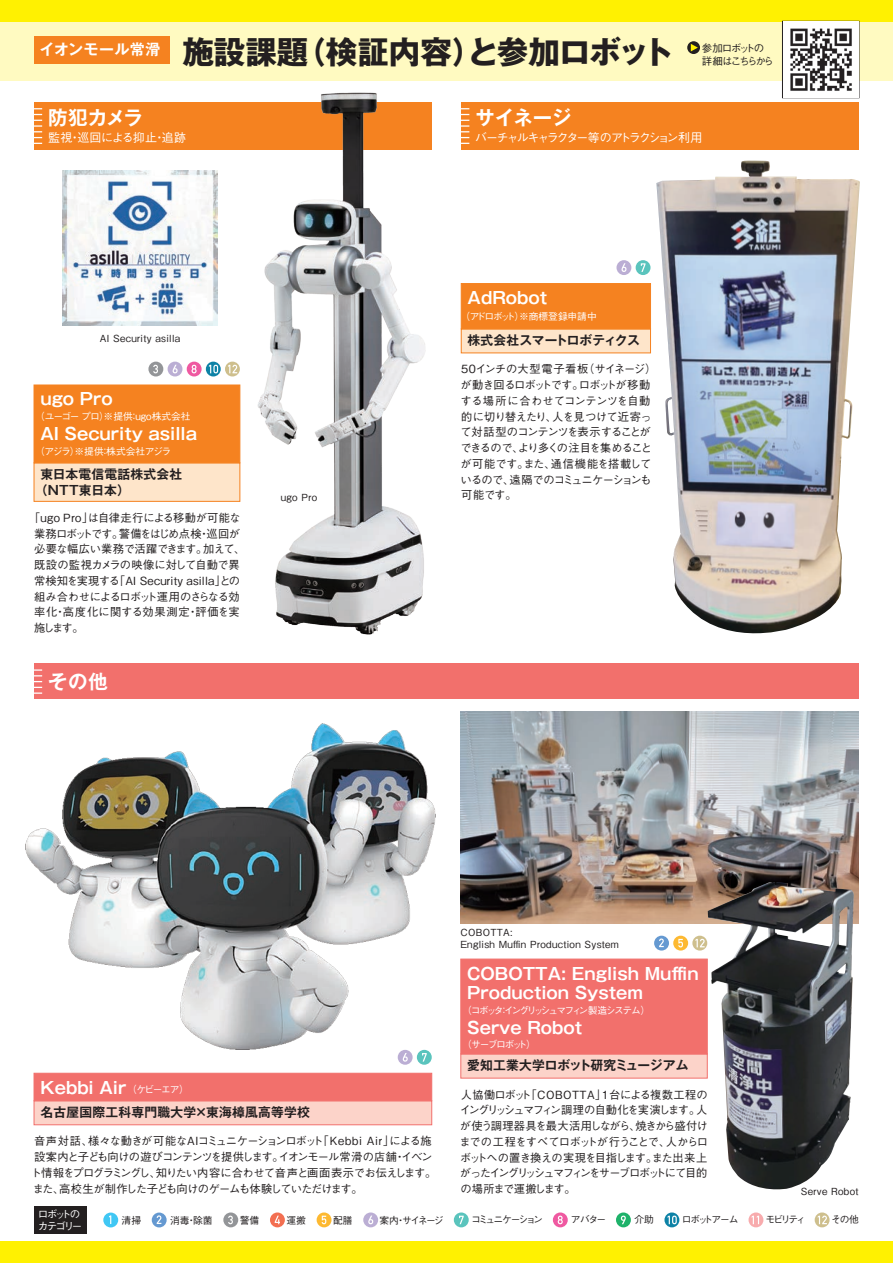
<style>
.page{position:relative;width:893px;height:1263px;background:#fff}
.page>*{position:absolute;margin:0;border:0;box-sizing:border-box;transform-origin:0 0}
.t1{font:700 31.5px "Gothic MB101 Pro";color:#231f20}
.t2{font:700 19.5px "Gothic MB101 Pro De";letter-spacing:-.005em;color:#fff}
.t3{font:700 16.5px/18.8px "Gothic MB101 Pro De";color:#fff}
.t4{font:700 15px "Gothic MB101 Pro De";letter-spacing:.03em;color:#fff}
.t5{font:700 12.75px/15.8px "Gothic MB101 Pro De";letter-spacing:.02em;color:#231f20}
.t6{font:700 12.75px "Gothic MB101 Pro De";letter-spacing:-.005em;color:#231f20}
.t7{font:500 12px "Gothic BBB Pro";letter-spacing:-.175em;color:#fff}
.t8{font:500 12px "Gothic BBB Pro";color:#fff}
.t9{font:500 11.25px/15.8px "Gothic BBB Pro";letter-spacing:-.055em;color:#231f20;text-align:justify}
.t10{font:500 11.25px/15.8px "Gothic BBB Pro";letter-spacing:-.025em;color:#231f20}
.t11{font:500 11.25px "Gothic BBB Pro";letter-spacing:-.08em;color:#231f20}
.t12{font:500 11.25px "Gothic BBB Pro";letter-spacing:-.085em;color:#231f20}
.t13{font:500 10.5px/13.5px "Gothic BBB Pro";letter-spacing:-.165em;color:#231f20}
.t14{font:500 10.5px/12px "Gothic BBB Pro";letter-spacing:-.185em;color:#fff}
.t15{font:500 9.75px/12.8px "Gothic BBB Pro";letter-spacing:.03em;color:#231f20}
.t16{font:500 9.75px "Gothic BBB Pro";letter-spacing:-.18em;color:#fff}
.t17{font:500 9.75px "Gothic BBB Pro";color:#fff}
.t18{font:500 9.75px "Gothic BBB Pro";letter-spacing:-.045em;color:#fff}
.t19{font:500 9.75px "Gothic BBB Pro";letter-spacing:-.015em;color:#fff}
.t20{font:500 9.75px "Gothic BBB Pro";letter-spacing:-.215em;color:#231f20}
.t21{font:500 9.75px "Gothic BBB Pro";letter-spacing:-.165em;color:#fff}
.t22{font:500 9.75px "Gothic BBB Pro";letter-spacing:-.14em;color:#231f20}
.s1{font-family:"Gothic BBB Pro";font-weight:500;font-size:9.75px}
</style>
<div class="page">
<div style="left:0;top:21px;width:893px;height:60px;background:#fffac1"></div>
<div style="left:0;top:0;width:893px;height:21px;background:#fff101"></div>
<div style="left:0;top:1241px;width:893px;height:22px;background:#fff101"></div>
<img style="left:63px;top:171px;width:154px;height:154px">
<img style="left:656px;top:161px;width:204px;height:473px">
<img style="left:25px;top:723px;width:411px;height:342px">
<img style="left:461px;top:711px;width:398px;height:213px">
<div style="left:34px;top:102px;width:398px;height:48px;background:#f58220"></div>
<svg style="left:34px;top:108px;width:8px;height:36px"></svg>
<div style="left:461px;top:102px;width:398px;height:48px;background:#f58220"></div>
<svg style="left:461px;top:108px;width:8px;height:36px"></svg>
<div style="left:34px;top:1206px;width:53px;height:28px;background:#231f20"></div>
<div style="left:103px;top:1212px;width:15px;height:15px;background:#40c7f4;border-radius:50%"></div>
<svg style="left:109px;top:1215px;width:2px;height:9px"></svg>
<div style="left:152px;top:1212px;width:15px;height:15px;background:#6599d1;border-radius:50%"></div>
<svg style="left:157px;top:1215px;width:4px;height:9px"></svg>
<div style="left:223px;top:1212px;width:15px;height:15px;background:#939598;border-radius:50%"></div>
<svg style="left:228px;top:1215px;width:5px;height:9px"></svg>
<div style="left:270px;top:1212px;width:15px;height:15px;background:#f36f51;border-radius:50%"></div>
<svg style="left:275px;top:1216px;width:5px;height:8px"></svg>
<svg style="left:317px;top:1212px;width:14px;height:15px"></svg>
<svg style="left:322px;top:1216px;width:4px;height:8px"></svg>
<div style="left:363px;top:1212px;width:15px;height:15px;background:#bbaed4;border-radius:50%"></div>
<svg style="left:368px;top:1215px;width:5px;height:9px"></svg>
<div style="left:454px;top:1212px;width:15px;height:15px;background:#5ac4bd;border-radius:50%"></div>
<svg style="left:459px;top:1216px;width:5px;height:8px"></svg>
<div style="left:553px;top:1212px;width:15px;height:15px;background:#ef59a1;border-radius:50%"></div>
<svg style="left:558px;top:1215px;width:5px;height:9px"></svg>
<div style="left:616px;top:1212px;width:15px;height:15px;background:#1eb26a;border-radius:50%"></div>
<svg style="left:621px;top:1215px;width:5px;height:9px"></svg>
<svg style="left:664px;top:1212px;width:15px;height:15px"></svg>
<svg style="left:667px;top:1215px;width:10px;height:9px"></svg>
<div style="left:748px;top:1212px;width:15px;height:15px;background:#f8abad;border-radius:50%"></div>
<svg style="left:752px;top:1216px;width:7px;height:8px"></svg>
<svg style="left:815px;top:1212px;width:14px;height:15px"></svg>
<svg style="left:818px;top:1215px;width:9px;height:9px"></svg>
<svg style="left:687px;top:41px;width:13px;height:13px"></svg>
<svg style="left:691px;top:44px;width:7px;height:7px"></svg>
<div style="left:34px;top:37px;width:136px;height:27px;background:#f58220"></div>
<div style="left:34px;top:664px;width:825px;height:35px;background:#f2706c"></div>
<svg style="left:34px;top:669px;width:8px;height:25px"></svg>
<div style="left:34px;top:463px;width:206px;height:39px;background:#fee5ca;border:1px solid #f58220"></div>
<div style="left:34px;top:385px;width:206px;height:78px;background:#f58220"></div>
<div style="left:461px;top:1054px;width:246px;height:24px;background:#fcd3c9;border:1px solid #f2706c"></div>
<div style="left:461px;top:959px;width:246px;height:95px;background:#f2706c"></div>
<div style="left:461px;top:329px;width:190px;height:24px;background:#fee5ca;border:1px solid #f58220"></div>
<div style="left:461px;top:283px;width:190px;height:46px;background:#f58220"></div>
<div style="left:34px;top:1100px;width:398px;height:25px;background:#fcd3c9;border:1px solid #f2706c"></div>
<div style="left:34px;top:1073px;width:398px;height:28px;background:#f2706c"></div>
<div style="left:616px;top:260px;width:15px;height:15px;background:#bbaed4;border-radius:50%"></div>
<svg style="left:621px;top:263px;width:5px;height:9px"></svg>
<div style="left:636px;top:260px;width:14px;height:15px;background:#5ac4bd;border-radius:50%"></div>
<svg style="left:641px;top:263px;width:4px;height:9px"></svg>
<div style="left:398px;top:1050px;width:15px;height:15px;background:#bbaed4;border-radius:50%"></div>
<svg style="left:403px;top:1053px;width:5px;height:9px"></svg>
<div style="left:417px;top:1050px;width:15px;height:15px;background:#5ac4bd;border-radius:50%"></div>
<svg style="left:422px;top:1053px;width:5px;height:8px"></svg>
<div style="left:654px;top:936px;width:15px;height:14px;background:#6599d1;border-radius:50%"></div>
<svg style="left:659px;top:938px;width:5px;height:9px"></svg>
<div style="left:673px;top:936px;width:15px;height:14px;background:#fdb931;border-radius:50%"></div>
<svg style="left:678px;top:939px;width:5px;height:8px"></svg>
<svg style="left:692px;top:936px;width:15px;height:14px"></svg>
<svg style="left:695px;top:939px;width:10px;height:8px"></svg>
<div style="left:148px;top:362px;width:15px;height:14px;background:#939598;border-radius:50%"></div>
<svg style="left:153px;top:365px;width:5px;height:8px"></svg>
<div style="left:168px;top:362px;width:14px;height:14px;background:#bbaed4;border-radius:50%"></div>
<svg style="left:173px;top:365px;width:5px;height:8px"></svg>
<div style="left:187px;top:362px;width:15px;height:14px;background:#ef59a1;border-radius:50%"></div>
<svg style="left:192px;top:365px;width:5px;height:8px"></svg>
<svg style="left:206px;top:362px;width:15px;height:14px"></svg>
<svg style="left:209px;top:365px;width:9px;height:8px"></svg>
<svg style="left:225px;top:362px;width:15px;height:14px"></svg>
<svg style="left:228px;top:365px;width:9px;height:8px"></svg>
<svg style="left:782px;top:21px;width:77px;height:77px"></svg>
<img style="left:783px;top:22px;width:75px;height:75px">
<img style="left:257px;top:92px;width:169px;height:543px">
<img style="left:708px;top:882px;width:146px;height:308px">
<h3 class="t4" style="left:40px;top:37px;width:122px">イオンモール常滑</h3>
<h2 class="t2" style="left:48px;top:101px;width:96px">防犯カメラ</h2>
<h1 class="t1" style="left:182px;top:26px;width:493px">施設課題（検証内容）と参加ロボット</h1>
<h2 class="t2" style="left:475px;top:101px;width:97px">サイネージ</h2>
<p class="t13" style="left:702px;top:40px;width:74px">参加ロボットの詳細はこちらから</p>
<p class="t8" style="left:48px;top:128px;width:139px">監視・巡回による抑止・追跡</p>
<p class="t15" style="left:100px;top:330px;width:82px">AI Security asilla</p>
<h3 class="t3" style="left:40px;top:387px;width:74px">ugo Pro</h3>
<p class="t17" style="left:35px;top:409px;width:157px">（ユーゴー プロ）※提供：ugo株式会社</p>
<h3 class="t3" style="left:40px;top:422px;width:158px">AI Security asilla</h3>
<p class="t18" style="left:35px;top:443px;width:137px">（アジラ）※提供：株式会社アジラ</p>
<p class="t5" style="left:35px;top:465px;width:149px;text-indent:6px">東日本電信電話株式会社（NTT東日本）</p>
<p class="t10" style="left:34px;top:508px;width:213px;text-indent:-5px">「ugo Pro」は自律走行による移動が可能な業務ロボットです。警備をはじめ点検・巡回が必要な幅広い業務で活躍できます。加えて、既設の監視カメラの映像に対して自動で異常検知を実現する「AI Security asilla」との組み合わせによるロボット運用のさらなる効率化・高度化に関する効果測定・評価を実施します。</p>
<h2 class="t2" style="left:48px;top:665px;width:61px">その他</h2>
<p class="t15" style="left:281px;top:490px;width:38px">ugo Pro</p>
<p class="t7" style="left:475px;top:128px;width:229px">バーチャルキャラクター等のアトラクション利用</p>
<h3 class="t3" style="left:468px;top:286px;width:81px">AdRobot</h3>
<p class="t19" style="left:460px;top:308px;width:138px">（アドロボット）※商標登録申請中</p>
<p class="t6" style="left:468px;top:330px;width:174px">株式会社スマートロボティクス</p>
<p class="t9" style="left:460px;top:360px;width:198px;text-align:left">50インチの大型電子看板（サイネージ）が動き回るロボットです。ロボットが移動する場所に合わせてコンテンツを自動的に切り替えたり、人を見つけて近寄って対話型のコンテンツを表示することができるので、より多くの注目を集めることが可能です。また、通信機能を搭載しているので、遠隔でのコミュニケーションも可能です。</p>
<h3 class="t3" style="left:40px;top:1076px;width:150px">Kebbi Air<span class="s1">（ケビーエア）</span></h3>
<p class="t5" style="left:40px;top:1103px;width:271px">名古屋国際工科専門職大学×東海樟風高等学校</p>
<p class="t9" style="left:34px;top:1132px;width:399px">音声対話、様々な動きが可能なAIコミュニケーションロボット「Kebbi Air」による施</p>
<p class="t11" style="left:34px;top:1148px;width:400px">設案内と子ども向けの遊びコンテンツを提供します。イオンモール常滑の店舗・イベン</p>
<p class="t9" style="left:30px;top:1163px;width:408px">ト情報をプログラミングし、知りたい内容に合わせて音声と画面表示でお伝えします。</p>
<p class="t12" style="left:33px;top:1179px;width:332px">また、高校生が制作した子ども向けのゲームも体験していただけます。</p>
<p class="t15" style="left:460px;top:924px;width:160px">COBOTTA:<br>English Muffin Production System</p>
<h3 class="t3" style="left:467px;top:962px;width:233px">COBOTTA: English Muffin<br>Production System</h3>
<p class="t16" style="left:462px;top:1002px;width:190px">（コボッタ：イングリッシュマフィン製造システム）</p>
<h3 class="t3" style="left:467px;top:1016px;width:116px">Serve Robot</h3>
<p class="t21" style="left:462px;top:1036px;width:75px">（サーブロボット）</p>
<p class="t6" style="left:467px;top:1055px;width:223px">愛知工業大学ロボット研究ミュージアム</p>
<p class="t9" style="left:459px;top:1085px;width:250px">人協働ロボット「COBOTTA」1台による複数工程のイングリッシュマフィン調理の自動化を実演します。人が使う調理器具を最大活用しながら、焼きから盛付けまでの工程をすべてロボットが行うことで、人からロボットへの置き換えの実現を目指します。また出来上がったイングリッシュマフィンをサーブロボットにて目的の場所まで運搬します。</p>
<p class="t15" style="left:801px;top:1183px;width:59px">Serve Robot</p>
<p class="t14" style="left:38px;top:1207px;width:46px">ロボットのカテゴリー</p>
<p class="t15" style="left:122px;top:1213px;width:21px">清掃</p>
<p class="t15" style="left:170px;top:1213px;width:44px">消毒・除菌</p>
<p class="t15" style="left:240px;top:1213px;width:21px">警備</p>
<p class="t15" style="left:286px;top:1213px;width:21px">運搬</p>
<p class="t15" style="left:333px;top:1213px;width:21px">配膳</p>
<p class="t15" style="left:379px;top:1213px;width:66px">案内・サイネージ</p>
<p class="t20" style="left:471px;top:1212px;width:73px">コミュニケーション</p>
<p class="t15" style="left:571px;top:1212px;width:37px">アバター</p>
<p class="t15" style="left:634px;top:1212px;width:21px">介助</p>
<p class="t22" style="left:682px;top:1212px;width:58px">ロボットアーム</p>
<p class="t15" style="left:765px;top:1212px;width:42px">モビリティ</p>
<p class="t15" style="left:831px;top:1212px;width:29px">その他</p>
</div>
